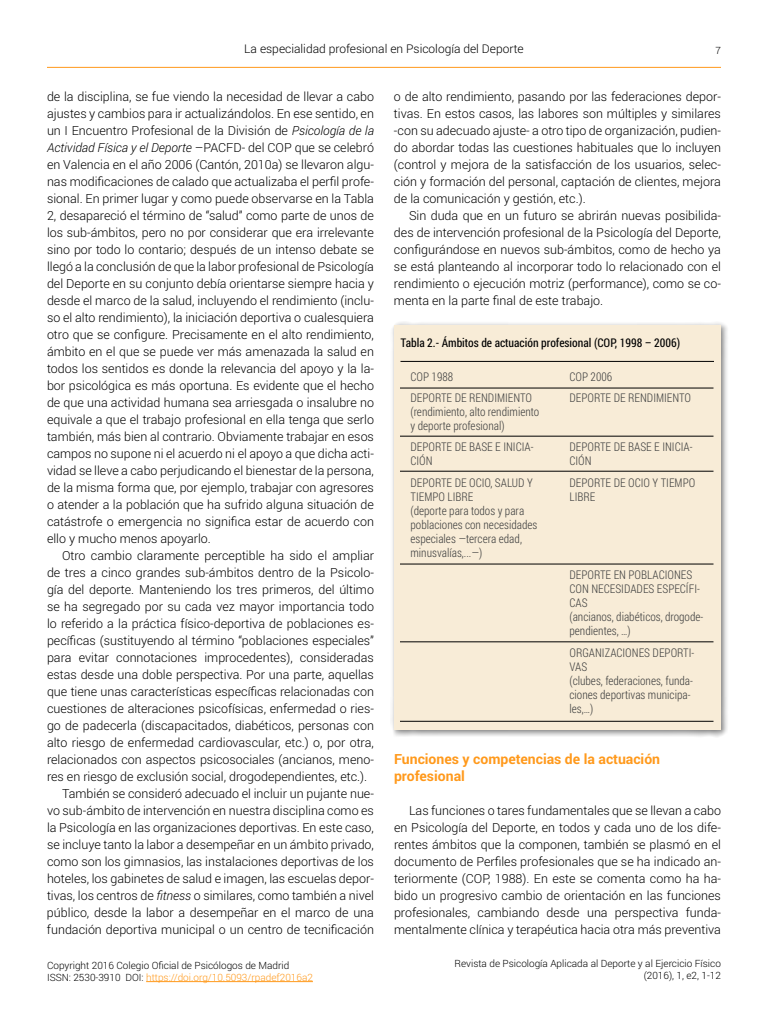
<style>
.page{position:relative;width:768px;height:1024px;background:#fff}
.page>*{position:absolute;margin:0;border:0;box-sizing:border-box;transform-origin:0 0}
.t1{font:700 14px/17px "Roboto";color:#ff991b}
.t2{font:300 12.5px/17px "Roboto";color:#000;text-align:justify}
.t3{font:300 12px/14.1px "Roboto Condensed";color:#424242}
.t4{font:12px "Roboto Condensed";color:#000}
.t5{font:300 12px "Roboto";color:#000}
.t6{font:300 10px/12px "Roboto";color:#000;text-align:right}
.s1{font-style:italic}
.s2{color:#ff991b}
</style>
<div class="page">
<hr style="left:47px;top:67px;width:674px;height:1px;background:#ff991b">
<hr style="left:146px;top:981px;width:167px;height:1px;background:#ff991b">
<div style="left:390px;top:321px;width:339px;height:417px;background:#000;opacity:.5"></div>
<div style="left:394px;top:325px;width:327px;height:405px;background:#f8ecd7"></div>
<hr style="left:400px;top:361px;width:314px;height:1px;background:#000">
<hr style="left:400px;top:388px;width:314px;height:1px;background:#000">
<hr style="left:400px;top:471px;width:314px;height:1px;background:#000">
<hr style="left:400px;top:436px;width:314px;height:1px;background:#000">
<hr style="left:400px;top:564px;width:314px;height:1px;background:#000">
<hr style="left:400px;top:642px;width:314px;height:1px;background:#000">
<hr style="left:400px;top:721px;width:314px;height:1px;background:#000">
<p class="t5" style="left:244px;top:40px;width:281px">La especialidad profesional en Psicología del Deporte</p>
<p class="t6" style="left:715px;top:44px;width:7px">7</p>
<p class="t2" style="left:47px;top:88px;width:329px">de la disciplina, se fue viendo la necesidad de llevar a cabo ajustes y cambios para ir actualizándolos. En ese sentido, en un I Encuentro Profesional de la División de <span class="s1">Psicología de la Actividad Física y el Deporte</span> –PACFD- del COP que se celebró en Valencia en el año 2006 (Cantón, 2010a) se llevaron algu&shy;nas modificaciones de calado que actualizaba el perfil profe&shy;sional. En primer lugar y como puede observarse en la Tabla 2, desapareció el término de “salud” como parte de unos de los sub-ámbitos, pero no por considerar que era irrelevante sino por todo lo contario; después de un intenso debate se llegó a la conclusión de que la labor profesional de Psicología del Deporte en su conjunto debía orientarse siempre hacia y desde el marco de la salud, incluyendo el rendimiento (inclu&shy;so el alto rendimiento), la iniciación deportiva o cualesquiera otro que se configure. Precisamente en el alto rendimiento, ámbito en el que se puede ver más amenazada la salud en todos los sentidos es donde la relevancia del apoyo y la la&shy;bor psicológica es más oportuna. Es evidente que el hecho de que una actividad humana sea arriesgada o insalubre no equivale a que el trabajo profesional en ella tenga que serlo también, más bien al contrario. Obviamente trabajar en esos campos no supone ni el acuerdo ni el apoyo a que dicha acti&shy;vidad se lleve a cabo perjudicando el bienestar de la persona, de la misma forma que, por ejemplo, trabajar con agresores o atender a la población que ha sufrido alguna situación de catástrofe o emergencia no significa estar de acuerdo con ello y mucho menos apoyarlo.</p>
<p class="t2" style="left:62px;top:547px;width:314px">Otro cambio claramente perceptible ha sido el ampliar</p>
<p class="t2" style="left:47px;top:564px;width:329px">de tres a cinco grandes sub-ámbitos dentro de la Psicolo-</p>
<p class="t2" style="left:47px;top:581px;width:328px">gía del deporte. Manteniendo los tres primeros, del último</p>
<p class="t2" style="left:47px;top:598px;width:329px">se ha segregado por su cada vez mayor importancia todo</p>
<p class="t2" style="left:47px;top:615px;width:328px">lo referido a la práctica físico-deportiva de poblaciones es-</p>
<p class="t2" style="left:47px;top:632px;width:328px">pecíficas (sustituyendo al término “poblaciones especiales”</p>
<p class="t2" style="left:47px;top:649px;width:329px">para evitar connotaciones improcedentes), consideradas</p>
<p class="t2" style="left:47px;top:666px;width:329px">estas desde una doble perspectiva. Por una parte, aquellas</p>
<p class="t2" style="left:47px;top:683px;width:329px">que tiene unas características específicas relacionadas con</p>
<p class="t2" style="left:47px;top:700px;width:329px">cuestiones de alteraciones psicofísicas, enfermedad o ries-</p>
<p class="t2" style="left:47px;top:717px;width:329px">go de padecerla (discapacitados, diabéticos, personas con</p>
<p class="t2" style="left:47px;top:734px;width:328px">alto riesgo de enfermedad cardiovascular, etc.) o, por otra,</p>
<p class="t2" style="left:47px;top:751px;width:329px">relacionados con aspectos psicosociales (ancianos, meno-</p>
<p class="t2" style="left:47px;top:768px;width:322px">res en riesgo de exclusión social, drogodependientes, etc.).</p>
<p class="t2" style="left:62px;top:785px;width:314px">También se consideró adecuado el incluir un pujante nue-</p>
<p class="t2" style="left:47px;top:802px;width:328px">vo sub-ámbito de intervención en nuestra disciplina como es</p>
<p class="t2" style="left:47px;top:819px;width:328px">la Psicología en las organizaciones deportivas. En este caso,</p>
<p class="t2" style="left:47px;top:836px;width:329px">se incluye tanto la labor a desempeñar en un ámbito privado,</p>
<p class="t2" style="left:47px;top:853px;width:328px">como son los gimnasios, las instalaciones deportivas de los</p>
<p class="t2" style="left:47px;top:870px;width:329px">hoteles, los gabinetes de salud e imagen, las escuelas depor-</p>
<p class="t2" style="left:47px;top:887px;width:328px">tivas, los centros de <span class="s1">fitness</span> o similares, como también a nivel</p>
<p class="t2" style="left:47px;top:904px;width:329px">público, desde la labor a desempeñar en el marco de una</p>
<p class="t2" style="left:47px;top:921px;width:329px">fundación deportiva municipal o un centro de tecnificación</p>
<p class="t6" style="left:47px;top:959px;width:267px;text-align:left">Copyright 2016 Colegio Oficial de Psicólogos de Madrid<br>ISSN: 2530-3910 DOI: <span class="s2">https://doi.org/10.5093/rpadef2016a2</span></p>
<p class="t2" style="left:394px;top:88px;width:329px">o de alto rendimiento, pasando por las federaciones depor&shy;tivas. En estos casos, las labores son múltiples y similares -con su adecuado ajuste- a otro tipo de organización, pudien&shy;do abordar todas las cuestiones habituales que lo incluyen (control y mejora de la satisfacción de los usuarios, selec&shy;ción y formación del personal, captación de clientes, mejora de la comunicación y gestión, etc.).</p>
<p class="t2" style="left:394px;top:207px;width:329px;text-indent:15px">Sin duda que en un futuro se abrirán nuevas posibilida&shy;des de intervención profesional de la Psicología del Deporte, configurándose en nuevos sub-ámbitos, como de hecho ya se está planteando al incorporar todo lo relacionado con el rendimiento o ejecución motriz (performance), como se co&shy;menta en la parte final de este trabajo.</p>
<p class="t4" style="left:400px;top:334px;width:281px">Tabla 2.- Ámbitos de actuación profesional (COP, 1998 – 2006)</p>
<p class="t3" style="left:410px;top:366px;width:123px;line-height:21.4px">COP 1988<br>DEPORTE DE RENDIMIENTO</p>
<p class="t3" style="left:410px;top:405px;width:130px">(rendimiento, alto rendimiento y deporte profesional)</p>
<p class="t3" style="left:410px;top:440px;width:125px">DEPORTE DE BASE E INICIA-<br>CIÓN</p>
<p class="t3" style="left:410px;top:475px;width:128px">DEPORTE DE OCIO, SALUD Y<br>TIEMPO LIBRE<br>(deporte para todos y para poblaciones con necesidades especiales —tercera edad, minusvalías,...—)</p>
<p class="t3" style="left:570px;top:366px;width:123px;line-height:21.4px">COP 2006<br>DEPORTE DE RENDIMIENTO</p>
<p class="t3" style="left:570px;top:440px;width:125px">DEPORTE DE BASE E INICIA-<br>CIÓN</p>
<p class="t3" style="left:570px;top:475px;width:127px;line-height:14.4px">DEPORTE DE OCIO Y TIEMPO<br>LIBRE</p>
<p class="t3" style="left:570px;top:567px;width:135px">DEPORTE EN POBLACIONES<br>CON NECESIDADES ESPECÍFI-<br>CAS<br>(ancianos, diabéticos, drogode&shy;pendientes, …)</p>
<p class="t3" style="left:570px;top:645px;width:126px">ORGANIZACIONES DEPORTI-<br>VAS<br>(clubes, federaciones, funda&shy;ciones deportivas municipa&shy;les,…)</p>
<p class="t1" style="left:394px;top:750px;width:268px">Funciones y competencias de la actuación profesional</p>
<p class="t2" style="left:394px;top:802px;width:329px;text-indent:15px">Las funciones o tares fundamentales que se llevan a cabo en Psicología del Deporte, en todos y cada uno de los dife&shy;rentes ámbitos que la componen, también se plasmó en el documento de Perfiles profesionales que se ha indicado an&shy;teriormente (COP, 1988). En este se comenta como ha ha&shy;bido un progresivo cambio de orientación en las funciones profesionales, cambiando desde una perspectiva funda&shy;mentalmente clínica y terapéutica hacia otra más preventiva</p>
<p class="t6" style="left:455px;top:958px;width:268px">Revista de Psicología Aplicada al Deporte y al Ejercicio Físico (2016), 1, e2, 1-12</p>
</div>
